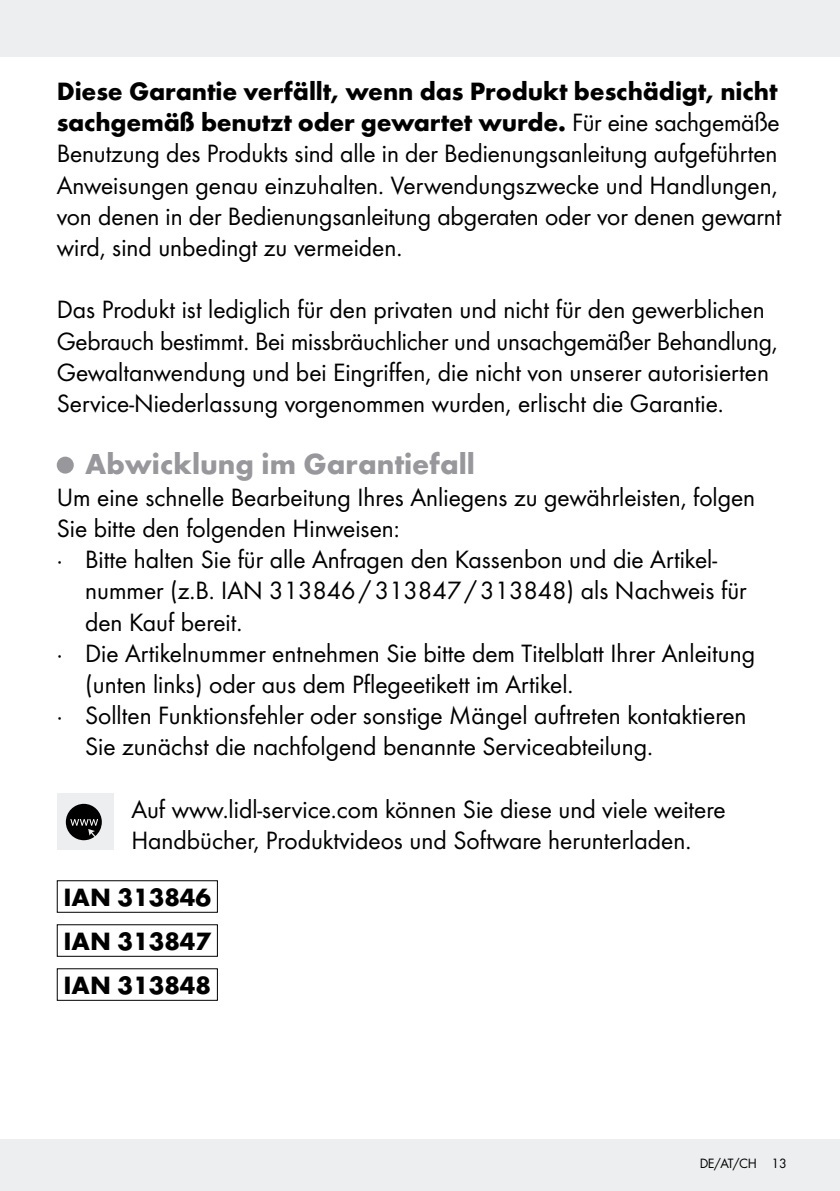
<style>
.page{position:relative;width:840px;height:1191px;background:#fff}
.page>*{position:absolute;margin:0;border:0;box-sizing:border-box;transform-origin:0 0}
.t1{font:700 30px "Futura";color:#97979c}
.t2{font:26px/31.2px "Futura Boo";color:#000}
.t3{font:700 26px/44px "Futura";letter-spacing:-.005em;color:#000}
.t4{font:14px "Futura Boo";letter-spacing:-.03em;color:#000}
.s1{font-family:"Futura Boo";font-weight:400}
</style>
<div class="page">
<div style="left:0;top:1140px;width:839px;height:51px;background:#eceeef"></div>
<div style="left:0;top:0;width:839px;height:57px;background:#eceeef"></div>
<div style="left:57px;top:456px;width:17px;height:17px;background:#97979c;border-radius:50%"></div>
<div style="left:57px;top:793px;width:56px;height:57px;background:#eceeef"></div>
<svg style="left:66px;top:804px;width:36px;height:36px"></svg>
<p class="t3" style="left:57px;top:75px;width:724px;line-height:31.2px">Diese Garantie verfällt, wenn das Produkt beschädigt, nicht sachgemäß benutzt oder gewartet wurde. <span class="s1">Für eine sachgemäße</span></p>
<p class="t2" style="left:57px;top:138px;width:725px">Benutzung des Produkts sind alle in der Bedienungsanleitung aufgeführten Anweisungen genau einzuhalten. Verwendungszwecke und Handlungen, von denen in der Bedienungsanleitung abgeraten oder vor denen gewarnt wird, sind unbedingt zu vermeiden.</p>
<p class="t2" style="left:57px;top:294px;width:722px">Das Produkt ist lediglich für den privaten und nicht für den gewerblichen Gebrauch bestimmt. Bei missbräuchlicher und unsachgemäßer Behandlung, Gewaltanwendung und bei Eingriffen, die nicht von unserer autorisierten Service-Niederlassung vorgenommen wurden, erlischt die Garantie.</p>
<p class="t1" style="left:85px;top:446px;width:391px">Abwicklung im Garantiefall</p>
<p class="t2" style="left:57px;top:481px;width:699px">Um eine schnelle Bearbeitung Ihres Anliegens zu gewährleisten, folgen<br>Sie bitte den folgenden Hinweisen:<br>· Bitte halten Sie für alle Anfragen den Kassenbon und die Artikel-</p>
<p class="t2" style="left:85px;top:575px;width:662px">nummer (z.B. IAN 313846/313847/313848) als Nachweis für</p>
<p class="t2" style="left:85px;top:606px;width:159px">den Kauf bereit.</p>
<p class="t2" style="left:57px;top:637px;width:699px">· Die Artikelnummer entnehmen Sie bitte dem Titelblatt Ihrer Anleitung</p>
<p class="t2" style="left:85px;top:668px;width:489px">(unten links) oder aus dem Pflegeetikett im Artikel.</p>
<p class="t2" style="left:57px;top:699px;width:691px">· Sollten Funktionsfehler oder sonstige Mängel auftreten kontaktieren</p>
<p class="t2" style="left:85px;top:731px;width:569px">Sie zunächst die nachfolgend benannte Serviceabteilung.</p>
<p class="t2" style="left:131px;top:793px;width:595px">Auf www.lidl-service.com können Sie diese und viele weitere<br>Handbücher, Produktvideos und Software herunterladen.</p>
<p class="t3" style="left:63px;top:875px;width:149px;text-align:justify">IAN 313846<br>IAN 313847<br>IAN 313848</p>
<p class="t4" style="left:699px;top:1154px;width:88px">DE/AT/CH 13</p>
</div>
